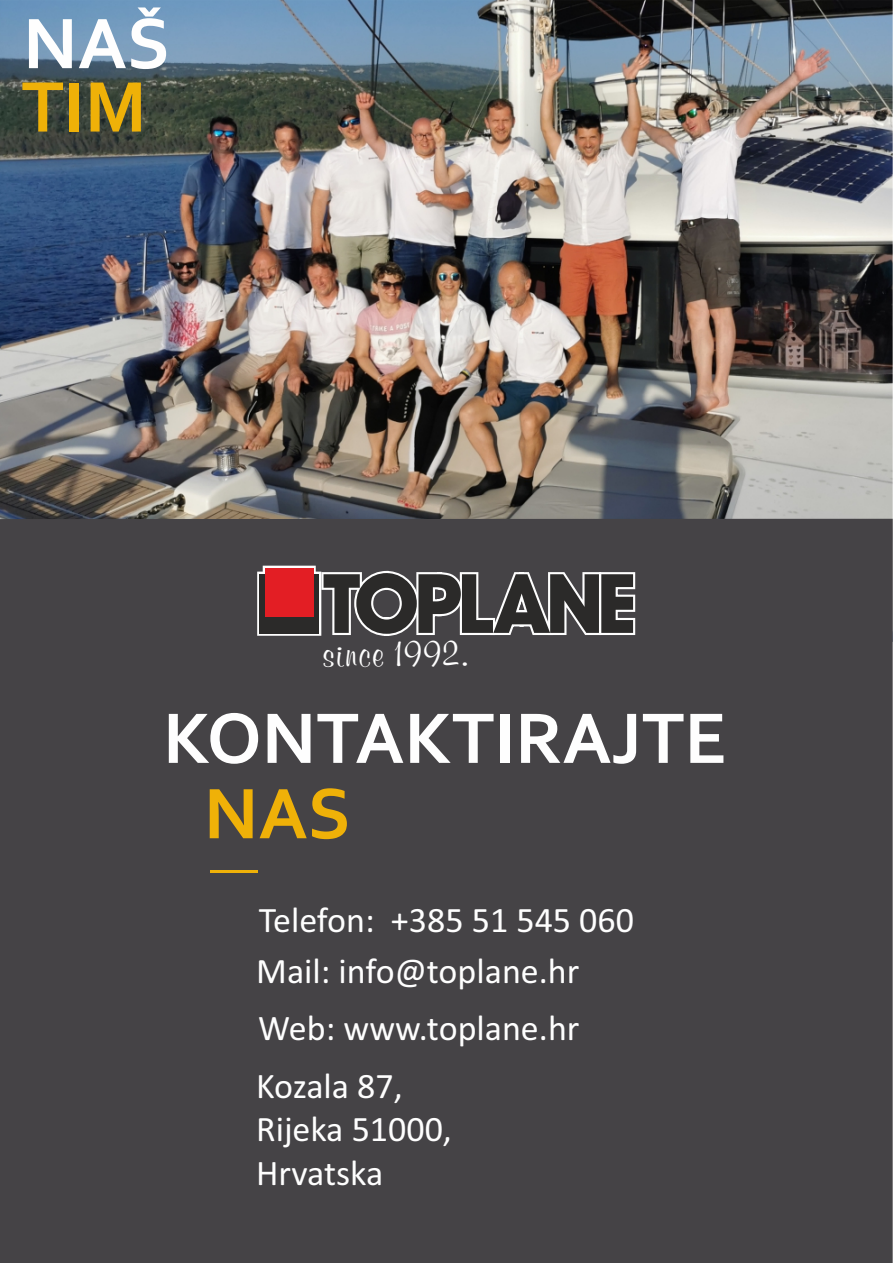
<style>
.page{position:relative;width:893px;height:1263px;background:#fff}
.page>*{position:absolute;margin:0;border:0;box-sizing:border-box;transform-origin:0 0}
.t1{font:700 75px "Corbel";color:#fefefe}
.t2{font:700 75px "Corbel";color:#efb108}
.t3{font:700 39.75px "Murray Hill BT";letter-spacing:.03em;color:#fefefe}
.t4{font:36px/44px "Calibri";color:#fefefe}
</style>
<div class="page">
<img style="left:0;top:0;width:893px;height:519px">
<div style="left:0;top:519px;width:893px;height:744px;background:#454346"></div>
<hr style="left:210px;top:870px;width:47px;height:2px;background:#efb108">
<svg style="left:257px;top:565px;width:379px;height:71px"></svg>
<h1 class="t1" style="left:23px;top:12px;width:149px">NAŠ</h1>
<h1 class="t2" style="left:21px;top:76px;width:127px">TIM</h1>
<p class="t3" style="left:322px;top:635px;width:149px">since 1992.</p>
<h1 class="t1" style="left:163px;top:707px;width:566px">KONTAKTIRAJTE</h1>
<h1 class="t2" style="left:204px;top:782px;width:149px">NAS</h1>
<p class="t4" style="left:259px;top:901px;width:377px">Telefon: +385 51 545 060</p>
<p class="t4" style="left:256px;top:946px;width:325px;line-height:57.2px">Mail: info@toplane.hr<br>Web: www.toplane.hr</p>
<p class="t4" style="left:256px;top:1066px;width:197px">Kozala 87,<br>Rijeka 51000,<br>Hrvatska</p>
</div>
